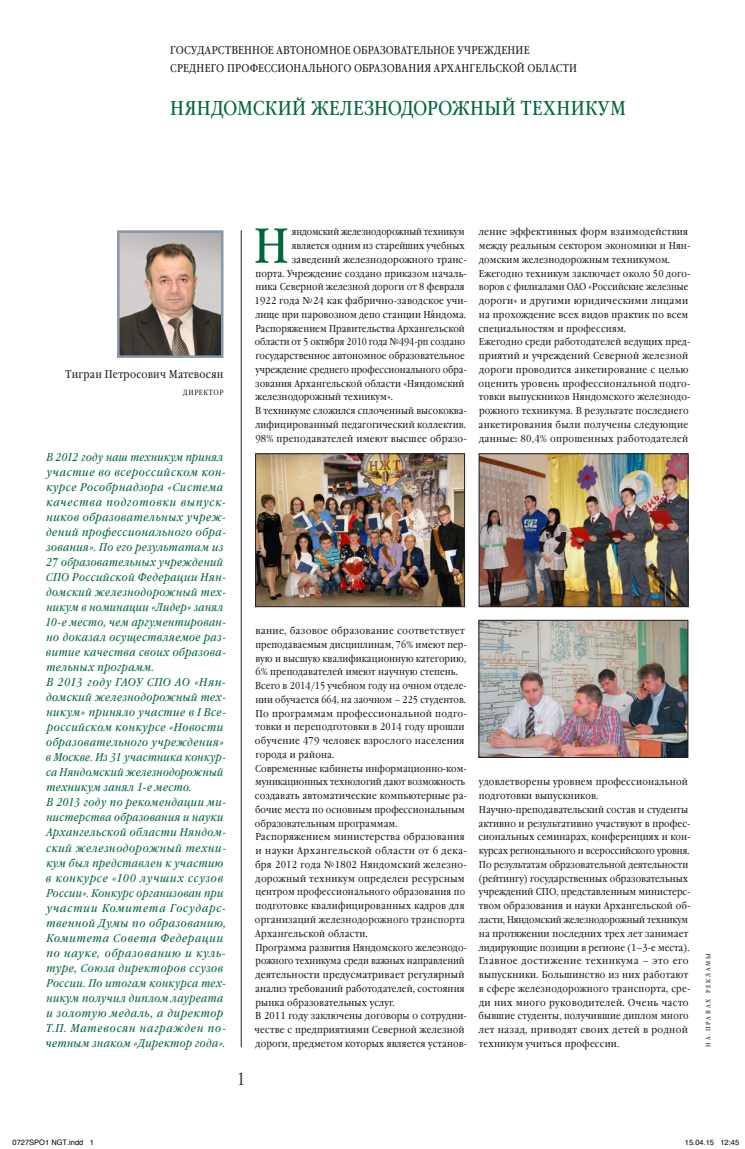
<style>
.page{position:relative;width:745px;height:1149px;background:#fff}
.page>*{position:absolute;margin:0;border:0;box-sizing:border-box;transform-origin:0 0}
.R-O8_Fonar{font:49.25px "Garamond Book Narrow C";color:#006838}
.R-O8_zagolovok{font:20px "Garamond Book Narrow C";letter-spacing:.02em;color:#006838}
.t1{font:300 17.5px "Garamond Narrow C";color:#231f20}
.R-O8_vynos_Kursiv{font:italic 11.25px/15px "Garamond Book Narrow C";letter-spacing:.045em;color:#006838}
.R-O8_vynos_Kursiv-2{font:italic 11.25px/15px "Garamond Book Narrow C";letter-spacing:.045em;color:#006838;scale:1.05 1}
.R-O8_forma{font:11.25px/17.5px "Garamond Book Narrow C";letter-spacing:.015em;color:#231f20}
.R-O8_dir_FIO{font:11.25px "Garamond Book Narrow C";letter-spacing:.02em;color:#231f20}
.R-O8_Text{font:10px/13.8px "Garamond Book Narrow C";letter-spacing:.015em;color:#231f20}
.R-O8_Text-2{font:10px/13.8px "Garamond Book Narrow C";letter-spacing:.015em;color:#231f20;scale:1.07 1}
.R-O8_Fonar-2{font:10px "Garamond Book Narrow C";letter-spacing:.005em;color:#231f20}
.R-O8_Text-3{font:10px/13.8px "Garamond Book Narrow C";letter-spacing:.015em;color:#231f20;scale:1.04 1}
.R-O8_Text-4{font:10px/13.8px "Garamond Book Narrow C";letter-spacing:.015em;color:#231f20;scale:1.06 1}
.R-O8_Fonar-3{font:10px "Garamond Book Narrow C";letter-spacing:.005em;color:#231f20;scale:1.05 1}
.R-O8_Fonar-4{font:10px "Garamond Book Narrow C";letter-spacing:.005em;color:#231f20;scale:1.04 1}
.t2{font:7.5px "Helvetica";color:#000}
.R-O8_dir_Dolzhn{font:7.5px "Garamond Book Narrow C";letter-spacing:.09em;color:#231f20}
.R-O8_Text-5{font:6.25px "Garamond Book Narrow C";letter-spacing:.3em;color:#231f20}
.s1{font-family:"Lucida Grande"}
</style>
<div class="page">
<img style="left:120px;top:233px;width:100px;height:122px">
<div style="left:117px;top:230px;width:106px;height:128px;border:2px solid #8897a8"></div>
<img style="left:257px;top:456px;width:205px;height:149px">
<div style="left:255px;top:454px;width:209px;height:153px;border:1px solid #231f20"></div>
<img style="left:480px;top:456px;width:205px;height:149px">
<div style="left:478px;top:454px;width:209px;height:153px;border:1px solid #231f20"></div>
<img style="left:480px;top:622px;width:205px;height:134px">
<div style="left:478px;top:620px;width:209px;height:138px;border:1px solid #231f20"></div>
<hr style="left:241px;top:230px;width:1px;height:817px;background:#231f20">
<p class="R-O8_forma" style="left:170px;top:42px;width:408px">ГОСУДАРСТВЕННОЕ АВТОНОМНОЕ ОБРАЗОВАТЕЛЬНОЕ УЧРЕЖДЕНИЕ<br>СРЕДНЕГО ПРОФЕССИОНАЛЬНОГО ОБРАЗОВАНИЯ АРХАНГЕЛЬСКОЙ ОБЛАСТИ</p>
<p class="R-O8_zagolovok" style="left:170px;top:97px;width:457px">НЯНДОМСКИЙ ЖЕЛЕЗНОДОРОЖНЫЙ ТЕХНИКУМ</p>
<p class="R-O8_dir_FIO" style="left:65px;top:368px;width:159px">Тигран Петросович Матевосян</p>
<p class="R-O8_dir_Dolzhn" style="left:183px;top:388px;width:42px">ДИРЕКТОР</p>
<p class="R-O8_vynos_Kursiv" style="left:45px;top:451px;width:182px">В 2012 году наш техникум принял участие во всероссийском кон&shy;курсе Рособрнадзора «Система качества подготовки выпуск&shy;ников образовательных учреж&shy;дений профессионального обра&shy;зования». По его результатам из<br>27 образовательных учреждений<br>СПО Российской Федерации Нян&shy;домский железнодорожный тех&shy;никум в номинации «Лидер» занял<br>10-е место, чем аргументирован&shy;но доказал осуществляемое раз&shy;витие качества своих образова&shy;тельных программ.</p>
<p class="R-O8_vynos_Kursiv-2" style="left:46px;top:676px;width:173px">В 2013 году ГАОУ СПО АО «Нян&shy;домский железнодорожный тех&shy;никум» приняло участие в I Все&shy;российском конкурсе «Новости образовательного учреждения» в Москве. Из 31 участника конкур&shy;са Няндомский железнодорожный техникум занял 1-е место.</p>
<p class="R-O8_vynos_Kursiv" style="left:46px;top:796px;width:182px">В 2013 году по рекомендации ми&shy;нистерства образования и науки<br>Архангельской области Няндом&shy;ский железнодорожный техни&shy;кум был представлен к участию в конкурсе «100 лучших ссузов<br>России». Конкурс организован при участии Комитета Государс&shy;твенной Думы по образованию,<br>Комитета Совета Федерации по науке, образованию и куль&shy;туре, Союза директоров ссузов<br>России. По итогам конкурса тех&shy;никум получил диплом лауреата и золотую медаль, а директор<br>Т.П. Матевосян награжден по&shy;четным знаком «Директор года».</p>
<p class="R-O8_Fonar" style="left:253px;top:218px;width:37px">Н</p>
<p class="R-O8_Fonar-2" style="left:291px;top:226px;width:174px">яндомский железнодорожный техникум</p>
<p class="R-O8_Fonar-2" style="left:291px;top:240px;width:174px">является одним из старейших учебных</p>
<p class="R-O8_Fonar-3" style="left:291px;top:254px;width:168px">заведений железнодорожного транс-</p>
<p class="R-O8_Fonar-4" style="left:255px;top:268px;width:205px">порта. Учреждение создано приказом началь-</p>
<p class="R-O8_Fonar-2" style="left:255px;top:281px;width:211px">ника Северной железной дороги от 8 февраля</p>
<p class="R-O8_Fonar-3" style="left:254px;top:295px;width:204px">1922 года №24 как фабрично-заводское учи-</p>
<p class="R-O8_Fonar-2" style="left:255px;top:309px;width:212px">лище при паровозном депо станции Ня<span class="s1">́</span>ндома.</p>
<p class="R-O8_Fonar-2" style="left:255px;top:323px;width:211px">Распоряжением Правительства Архангельской</p>
<p class="R-O8_Fonar-2" style="left:255px;top:336px;width:211px">области от 5 октября 2010 года №494-рп создано</p>
<p class="R-O8_Fonar-2" style="left:255px;top:350px;width:211px">государственное автономное образовательное</p>
<p class="R-O8_Fonar-2" style="left:255px;top:364px;width:213px">учреждение среднего профессионального обра-</p>
<p class="R-O8_Fonar-2" style="left:255px;top:378px;width:211px">зования Архангельской области «Няндомский</p>
<p class="R-O8_Fonar-2" style="left:255px;top:391px;width:139px">железнодорожный техникум».</p>
<p class="R-O8_Text" style="left:255px;top:404px;width:213px;text-align:justify">В техникуме сложился сплоченный высококва&shy;лифицированный педагогический коллектив.<br>98% преподавателей имеют высшее образо-</p>
<p class="R-O8_Text-4" style="left:478px;top:225px;width:201px">ление эффективных форм взаимодействия между реальным сектором экономики и Нян&shy;домским железнодорожным техникумом.</p>
<p class="R-O8_Text" style="left:478px;top:267px;width:213px">Ежегодно техникум заключает около 50 дого&shy;воров с филиалами ОАО «Российские железные дороги» и другими юридическими лицами на прохождение всех видов практик по всем специальностям и профессиям.</p>
<p class="R-O8_Text" style="left:478px;top:335px;width:213px">Ежегодно среди работодателей ведущих пред&shy;приятий и учреждений Северной железной дороги проводится анкетирование с целью оценить уровень профессиональной подго&shy;товки выпускников Няндомского железнодо&shy;рожного техникума. В результате последнего анкетирования были получены следующие данные: 80,4% опрошенных работодателей</p>
<p class="t1" style="left:237px;top:1069px;width:10px">1</p>
<p class="R-O8_Text-2" style="left:255px;top:624px;width:199px">вание, базовое образование соответствует преподаваемым дисциплинам, 76% имеют пер&shy;вую и высшую квалификационную категорию, 6% преподавателей имеют научную степень.</p>
<p class="R-O8_Text" style="left:255px;top:679px;width:213px">Всего в 2014/15 учебном году на очном отделе&shy;нии обучается 664, на заочном – 225 студентов.<br>По программам профессиональной подго&shy;товки и переподготовки в 2014 году прошли обучение 479 человек взрослого населения города и района.</p>
<p class="R-O8_Text" style="left:255px;top:762px;width:213px">Современные кабинеты информационно-ком&shy;муникационных технологий дают возможность создавать автоматические компьютерные ра&shy;бочие места по основным профессиональным образовательным программам.</p>
<p class="R-O8_Text-3" style="left:255px;top:830px;width:205px">Распоряжением министерства образования и науки Архангельской области от 6 дека&shy;бря 2012 года №1802 Няндомский железно&shy;дорожный техникум определен ресурсным центром профессионального образования по подготовке квалифицированных кадров для организаций железнодорожного транспорта Архангельской области.</p>
<p class="R-O8_Text" style="left:255px;top:940px;width:213px">Программа развития Няндомского железнодо&shy;рожного техникума среди важных направлений деятельности предусматривает регулярный анализ требований работодателей, состояния рынка образовательных услуг.</p>
<p class="R-O8_Text" style="left:254px;top:1009px;width:214px">В 2011 году заключены договоры о сотрудни&shy;честве с предприятиями Северной железной дороги, предметом которых является установ-</p>
<p class="R-O8_Text-3" style="left:478px;top:775px;width:202px">удовлетворены уровнем профессиональной подготовки выпускников.</p>
<p class="R-O8_Text" style="left:478px;top:803px;width:213px">Научно-преподавательский состав и студенты активно и результативно участвуют в профес&shy;сиональных семинарах, конференциях и кон&shy;курсах регионального и всероссийского уровня.</p>
<p class="R-O8_Text" style="left:478px;top:858px;width:213px">По результатам образовательной деятельности (рейтингу) государственных образовательных учреждений СПО, представленным министерс&shy;твом образования и науки Архангельской об&shy;ласти, Няндомский железнодорожный техникум на протяжении последних трех лет занимает лидирующие позиции в регионе (1–3-е места).</p>
<p class="R-O8_Text-2" style="left:478px;top:954px;width:199px">Главное достижение техникума – это его выпускники. Большинство из них работают в сфере железнодорожного транспорта, сре&shy;ди них много руководителей. Очень часто бывшие студенты, получившие диплом много лет назад, приводят своих детей в родной техникум учиться профессии.</p>
<p class="R-O8_Text-5" style="left:704px;top:1047px;width:95px;rotate:-90deg">НА ПРАВАХ РЕКЛАМЫ</p>
<p class="t2" style="left:12px;top:1137px;width:83px">0727SPO1 NGT.indd 1</p>
<p class="t2" style="left:684px;top:1137px;width:56px">15.04.15 12:45</p>
</div>
